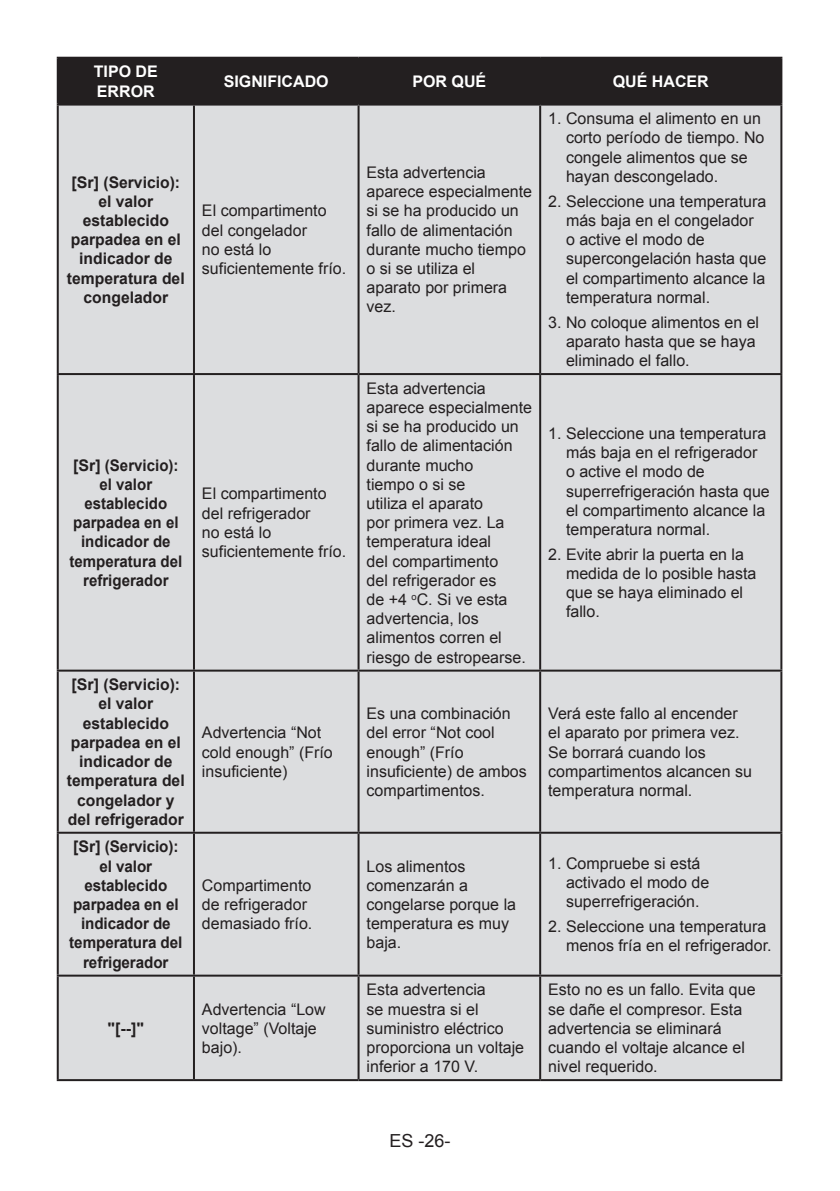
<style>
.page{position:relative;width:840px;height:1191px;background:#fff}
.page>*{position:absolute;margin:0;border:0;box-sizing:border-box;transform-origin:0 0}
.t1{font:18px "Arial";color:#231f20}
.t2{font:16px/19.2px "Arial";color:#231f20}
.t3{font:700 16px/19.2px "Arial";color:#231f20;text-align:center}
.t4{font:700 16px/19.2px "Arial";color:#fff}
</style>
<div class="page">
<div style="left:59px;top:59px;width:721px;height:45px;background:#231f20"></div>
<div style="left:59px;top:106px;width:721px;height:973px;background:#dcdddf"></div>
<hr style="left:57px;top:57px;width:137px;height:2px;background:#231f20">
<hr style="left:57px;top:59px;width:2px;height:45px;background:#231f20">
<hr style="left:194px;top:57px;width:164px;height:2px;background:#231f20">
<hr style="left:193px;top:59px;width:2px;height:45px;background:#231f20">
<hr style="left:358px;top:57px;width:182px;height:2px;background:#231f20">
<hr style="left:357px;top:59px;width:2px;height:45px;background:#231f20">
<hr style="left:540px;top:57px;width:242px;height:2px;background:#231f20">
<hr style="left:539px;top:59px;width:2px;height:45px;background:#231f20">
<hr style="left:780px;top:59px;width:2px;height:45px;background:#231f20">
<hr style="left:57px;top:104px;width:137px;height:2px;background:#231f20">
<hr style="left:57px;top:106px;width:2px;height:267px;background:#231f20">
<hr style="left:194px;top:104px;width:164px;height:2px;background:#231f20">
<hr style="left:193px;top:106px;width:2px;height:267px;background:#231f20">
<hr style="left:358px;top:104px;width:182px;height:2px;background:#231f20">
<hr style="left:357px;top:106px;width:2px;height:267px;background:#231f20">
<hr style="left:540px;top:104px;width:242px;height:2px;background:#231f20">
<hr style="left:539px;top:106px;width:2px;height:267px;background:#231f20">
<hr style="left:780px;top:106px;width:2px;height:267px;background:#231f20">
<hr style="left:57px;top:373px;width:137px;height:2px;background:#231f20">
<hr style="left:57px;top:375px;width:2px;height:294px;background:#231f20">
<hr style="left:194px;top:373px;width:164px;height:2px;background:#231f20">
<hr style="left:193px;top:375px;width:2px;height:294px;background:#231f20">
<hr style="left:358px;top:373px;width:182px;height:2px;background:#231f20">
<hr style="left:357px;top:375px;width:2px;height:294px;background:#231f20">
<hr style="left:540px;top:373px;width:242px;height:2px;background:#231f20">
<hr style="left:539px;top:375px;width:2px;height:294px;background:#231f20">
<hr style="left:780px;top:375px;width:2px;height:294px;background:#231f20">
<hr style="left:57px;top:669px;width:137px;height:2px;background:#231f20">
<hr style="left:57px;top:671px;width:2px;height:160px;background:#231f20">
<hr style="left:194px;top:669px;width:164px;height:2px;background:#231f20">
<hr style="left:193px;top:671px;width:2px;height:160px;background:#231f20">
<hr style="left:358px;top:669px;width:182px;height:2px;background:#231f20">
<hr style="left:357px;top:671px;width:2px;height:160px;background:#231f20">
<hr style="left:540px;top:669px;width:242px;height:2px;background:#231f20">
<hr style="left:539px;top:671px;width:2px;height:160px;background:#231f20">
<hr style="left:780px;top:671px;width:2px;height:160px;background:#231f20">
<hr style="left:57px;top:831px;width:137px;height:2px;background:#231f20">
<hr style="left:57px;top:833px;width:2px;height:141px;background:#231f20">
<hr style="left:194px;top:831px;width:164px;height:2px;background:#231f20">
<hr style="left:193px;top:833px;width:2px;height:141px;background:#231f20">
<hr style="left:358px;top:831px;width:182px;height:2px;background:#231f20">
<hr style="left:357px;top:833px;width:2px;height:141px;background:#231f20">
<hr style="left:540px;top:831px;width:242px;height:2px;background:#231f20">
<hr style="left:539px;top:833px;width:2px;height:141px;background:#231f20">
<hr style="left:780px;top:833px;width:2px;height:141px;background:#231f20">
<hr style="left:57px;top:974px;width:137px;height:2px;background:#231f20">
<hr style="left:57px;top:976px;width:2px;height:103px;background:#231f20">
<hr style="left:194px;top:974px;width:164px;height:2px;background:#231f20">
<hr style="left:193px;top:976px;width:2px;height:103px;background:#231f20">
<hr style="left:358px;top:974px;width:182px;height:2px;background:#231f20">
<hr style="left:357px;top:976px;width:2px;height:103px;background:#231f20">
<hr style="left:540px;top:974px;width:242px;height:2px;background:#231f20">
<hr style="left:539px;top:976px;width:2px;height:103px;background:#231f20">
<hr style="left:780px;top:976px;width:2px;height:103px;background:#231f20">
<hr style="left:57px;top:1079px;width:137px;height:2px;background:#231f20">
<hr style="left:194px;top:1079px;width:164px;height:2px;background:#231f20">
<hr style="left:358px;top:1079px;width:182px;height:2px;background:#231f20">
<hr style="left:540px;top:1079px;width:242px;height:2px;background:#231f20">
<p class="t4" style="left:94px;top:63px;width:66px">TIPO DE<br>ERROR</p>
<p class="t4" style="left:224px;top:72px;width:106px">SIGNIFICADO</p>
<p class="t4" style="left:412px;top:72px;width:75px">POR QUÉ</p>
<p class="t4" style="left:612px;top:72px;width:97px">QUÉ HACER</p>
<p class="t3" style="left:67px;top:173px;width:119px">[Sr] (Servicio): el valor establecido parpadea en el indicador de temperatura del congelador</p>
<p class="t2" style="left:202px;top:201px;width:146px">El compartimento del congelador<br>no está lo suficientemente frío.</p>
<p class="t3" style="left:69px;top:456px;width:114px">[Sr] (Servicio): el valor establecido parpadea en el indicador de temperatura del refrigerador</p>
<p class="t2" style="left:202px;top:484px;width:146px">El compartimento del refrigerador<br>no está lo suficientemente frío.</p>
<p class="t3" style="left:67px;top:675px;width:119px">[Sr] (Servicio): el valor establecido parpadea en el indicador de temperatura del congelador y del refrigerador</p>
<p class="t3" style="left:69px;top:837px;width:114px">[Sr] (Servicio): el valor establecido parpadea en el indicador de temperatura del refrigerador</p>
<p class="t3" style="left:107px;top:1019px;width:38px">"[--]"</p>
<p class="t2" style="left:202px;top:723px;width:132px">Advertencia “Not cold enough” (Frío insuficiente)</p>
<p class="t2" style="left:202px;top:875px;width:112px">Compartimento de refrigerador demasiado frío.</p>
<p class="t2" style="left:202px;top:999px;width:125px">Advertencia “Low voltage” (Voltaje bajo).</p>
<p class="t2" style="left:366px;top:163px;width:167px">Esta advertencia aparece especialmente si se ha producido un fallo de alimentación durante mucho tiempo o si se utiliza el aparato por primera vez.</p>
<p class="t2" style="left:366px;top:379px;width:167px">Esta advertencia aparece especialmente si se ha producido un fallo de alimentación durante mucho<br>tiempo o si se<br>utiliza el aparato<br>por primera vez. La temperatura ideal<br>del compartimento<br>del refrigerador es<br>de +4 <sup>o</sup>C. Si ve esta advertencia, los alimentos corren el riesgo de estropearse.</p>
<p class="t2" style="left:565px;top:109px;width:200px;text-indent:-18px">1. Consuma el alimento en un corto período de tiempo. No congele alimentos que se hayan descongelado.</p>
<p class="t2" style="left:565px;top:192px;width:202px;text-indent:-18px">2. Seleccione una temperatura más baja en el congelador o active el modo de supercongelación hasta que el compartimento alcance la temperatura normal.</p>
<p class="t2" style="left:565px;top:312px;width:194px;text-indent:-18px">3. No coloque alimentos en el aparato hasta que se haya eliminado el fallo.</p>
<p class="t2" style="left:565px;top:424px;width:205px;text-indent:-18px">1. Seleccione una temperatura más baja en el refrigerador o active el modo de superrefrigeración hasta que el compartimento alcance la temperatura normal.</p>
<p class="t2" style="left:565px;top:545px;width:192px;text-indent:-18px">2. Evite abrir la puerta en la medida de lo posible hasta que se haya eliminado el fallo.</p>
<p class="t2" style="left:366px;top:704px;width:162px">Es una combinación del error “Not cool enough” (Frío insuficiente) de ambos compartimentos.</p>
<p class="t2" style="left:548px;top:704px;width:205px">Verá este fallo al encender el aparato por primera vez.<br>Se borrará cuando los compartimentos alcancen su temperatura normal.</p>
<p class="t2" style="left:366px;top:856px;width:151px">Los alimentos comenzarán a congelarse porque la temperatura es muy baja.</p>
<p class="t2" style="left:565px;top:853px;width:145px;text-indent:-18px">1. Compruebe si está activado el modo de superrefrigeración.</p>
<p class="t2" style="left:565px;top:917px;width:207px;text-indent:-18px">2. Seleccione una temperatura menos fría en el refrigerador.</p>
<p class="t2" style="left:366px;top:980px;width:159px">Esta advertencia<br>se muestra si el suministro eléctrico proporciona un voltaje inferior a 170 V.</p>
<p class="t2" style="left:548px;top:980px;width:209px">Esto no es un fallo. Evita que se dañe el compresor. Esta advertencia se eliminará cuando el voltaje alcance el nivel requerido.</p>
<p class="t1" style="left:389px;top:1129px;width:63px">ES -26-</p>
</div>
